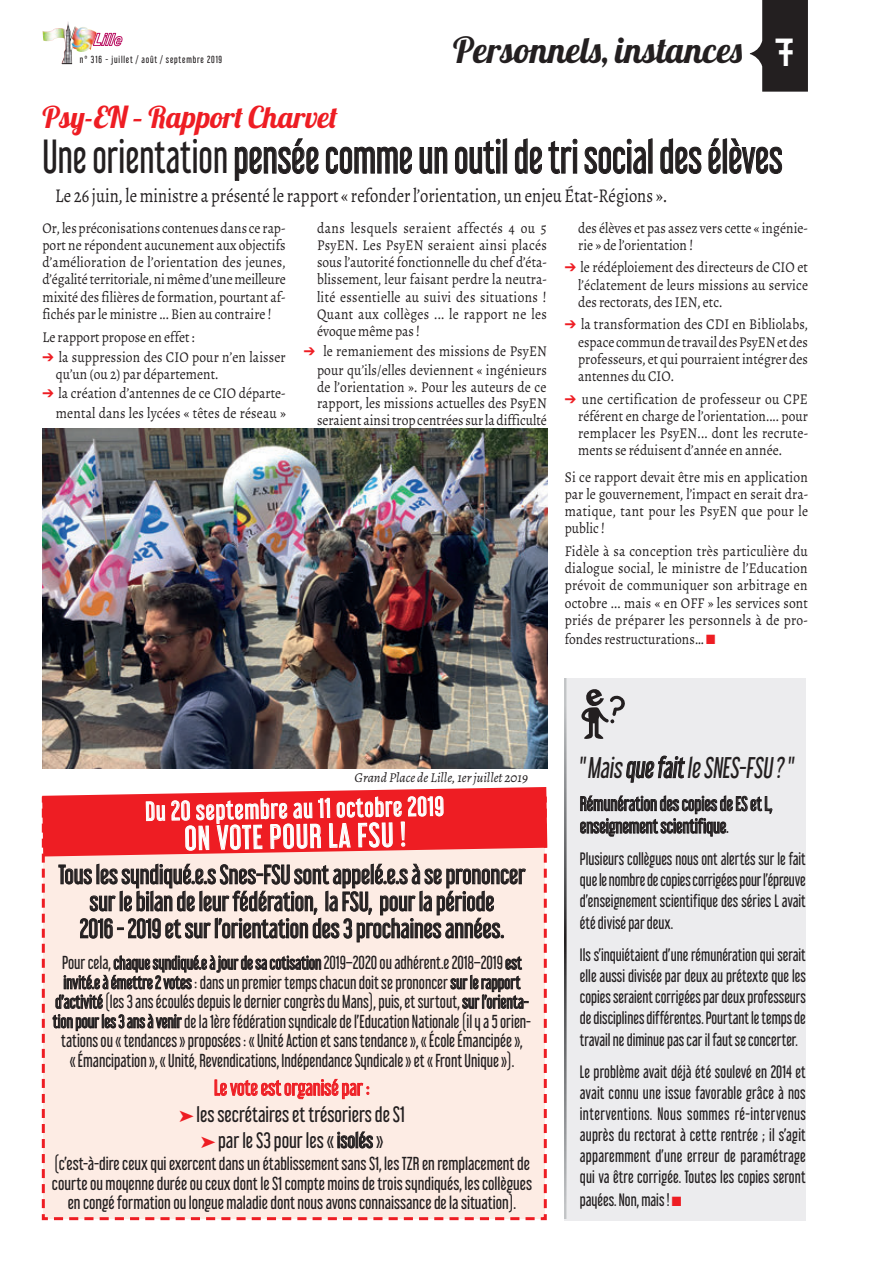
<style>
.page{position:relative;width:893px;height:1263px;background:#fff}
.page>*{position:absolute;margin:0;border:0;box-sizing:border-box;transform-origin:0 0}
.t1{font:42px "Libel Suit Rg";color:#231f20;scale:.89 1}
.t2{font:35.85px "Lobster 1.4";color:#231f20}
.t3{font:30px "Lobster 1.4";color:#ee1d23}
.t4{font:30px "Libel Suit Rg";color:#fff}
.t5{font:26.25px "Libel Suit Rg";color:#231f20;scale:.92 1}
.t6{font:24px/27px "Libel Suit Rg";color:#231f20;text-align:center}
.t7{font:24px "Libel Suit Rg";color:#fff}
.t8{font:19.5px "Alegreya";color:#231f20;scale:.85 1}
.t9{font:19.5px/26.2px "Libel Suit Rg";color:#231f20;text-align:center}
.t10{font:18px/22.5px "Libel Suit Rg";color:#231f20;scale:.95 1}
.t11{font:16.5px/19.5px "Libel Suit Rg";color:#231f20;text-align:center;scale:.96 1}
.t12{font:16.5px/19.5px "Libel Suit Rg";color:#231f20;text-align:center}
.t13{font:15.75px/21px "Libel Suit Rg";color:#231f20;text-align:justify;scale:.95 1}
.t14{font:15px/17.2px "Alegreya";color:#231f20;text-align:justify;scale:.9 1}
.t15{font:italic 13.5px "Alegreya";color:#231f20}
.t16{font:9px "Libel Suit Rg";letter-spacing:.09em;color:#231f20}
.s1{font-family:"Lastwaerkbold";font-size:39px;color:#fff}
.s2{color:#ee1d23}
</style>
<div class="page">
<div style="left:565px;top:678px;width:241px;height:542px;background:#ececee"></div>
<svg style="left:750px;top:0;width:58px;height:92px"></svg>
<svg style="left:235px;top:138px;width:84px;height:43px"></svg>
<svg style="left:326px;top:146px;width:86px;height:28px"></svg>
<svg style="left:419px;top:146px;width:28px;height:28px"></svg>
<svg style="left:455px;top:138px;width:52px;height:36px"></svg>
<svg style="left:515px;top:138px;width:27px;height:36px"></svg>
<svg style="left:548px;top:138px;width:30px;height:36px"></svg>
<svg style="left:584px;top:138px;width:69px;height:36px"></svg>
<svg style="left:660px;top:138px;width:42px;height:36px"></svg>
<svg style="left:708px;top:138px;width:74px;height:36px"></svg>
<img style="left:42px;top:22px;width:55px;height:42px">
<svg style="left:93px;top:33px;width:29px;height:13px"></svg>
<img style="left:565px;top:678px;width:2px;height:540px">
<svg style="left:626px;top:755px;width:59px;height:28px"></svg>
<svg style="left:580px;top:795px;width:192px;height:41px"></svg>
<svg style="left:581px;top:689px;width:44px;height:50px"></svg>
<img style="left:43px;top:429px;width:505px;height:339px">
<svg style="left:41px;top:796px;width:507px;height:425px"></svg>
<svg style="left:42px;top:759px;width:505px;height:452px;background:#ebc3be"></svg>
<p class="t16" style="left:80px;top:53px;width:144px">n° 316 - juillet / août / septembre 2019</p>
<h2 class="t2" style="left:453px;top:27px;width:343px">Personnels, instances <span class="s1">7</span></h2>
<h3 class="t3" style="left:43px;top:98px;width:296px">Psy-EN – Rapport Charvet</h3>
<h1 class="t1" style="left:43px;top:122px;width:833px">Une orientation pensée comme un outil de tri social des élèves</h1>
<h3 class="t8" style="left:55px;top:184px;width:721px">Le 26 juin, le ministre a présenté le rapport « refonder l’orientation, un enjeu État-Régions ».</h3>
<p class="t14" style="left:43px;top:219px;width:272px">Or, les préconisations contenues dans ce rap&shy;port ne répondent aucunement aux objectifs d’amélioration de l’orientation des jeunes, d’égalité territoriale, ni même d’une meilleure mixité des filières de formation, pourtant af&shy;fichés par le ministre ... Bien au contraire !</p>
<p class="t14" style="left:43px;top:329px;width:171px">Le rapport propose en effet :</p>
<p class="t14" style="left:56px;top:348px;width:257px;text-indent:-13px"><span class="s2">➔</span> la suppression des CIO pour n’en laisser qu’un (ou 2) par département.</p>
<p class="t14" style="left:43px;top:384px;width:272px;line-height:19.5px;text-align:right"><span class="s2">➔</span> la création d’antennes de ce CIO départe&shy;mental dans les lycées « têtes de réseau »</p>
<p class="t14" style="left:317px;top:219px;width:257px">dans lesquels seraient affectés 4 ou 5<br>PsyEN. Les PsyEN seraient ainsi placés sous l’autorité fonctionnelle du chef d’éta&shy;blissement, leur faisant perdre la neutra&shy;lité essentielle au suivi des situations !<br>Quant aux collèges ... le rapport ne les évoque même pas !</p>
<p class="t14" style="left:304px;top:341px;width:272px;line-height:19.5px;text-align:right"><span class="s2">➔</span> le remaniement des missions de PsyEN pour qu’ils/elles deviennent « ingénieurs</p>
<p class="t14" style="left:317px;top:378px;width:257px;line-height:16.5px">de l’orientation ». Pour les auteurs de ce rapport, les missions actuelles des PsyEN seraient ainsi trop centrées sur la difficulté</p>
<p class="t14" style="left:578px;top:219px;width:257px">des élèves et pas assez vers cette « ingénie&shy;rie » de l’orientation !</p>
<p class="t14" style="left:578px;top:259px;width:257px;text-indent:-13px"><span class="s2">➔</span> le rédéploiement des directeurs de CIO et l’éclatement de leurs missions au service des rectorats, des IEN, etc.</p>
<p class="t14" style="left:578px;top:316px;width:257px;text-indent:-13px"><span class="s2">➔</span> la transformation des CDI en Bibliolabs, espace commun de travail des PsyEN et des professeurs, et qui pourraient intégrer des antennes du CIO.</p>
<p class="t14" style="left:578px;top:390px;width:257px;text-indent:-13px"><span class="s2">➔</span> une certification de professeur ou CPE référent en charge de l’orientation.... pour remplacer les PsyEN... dont les recrute&shy;ments se réduisent d’année en année.</p>
<p class="t14" style="left:565px;top:468px;width:272px">Si ce rapport devait être mis en application par le gouvernement, l’impact en serait dra&shy;matique, tant pour les PsyEN que pour le public !</p>
<p class="t14" style="left:565px;top:542px;width:272px">Fidèle à sa conception très particulière du dialogue social, le ministre de l’Education prévoit de communiquer son arbitrage en octobre ... mais « en OFF » les services sont priés de préparer les personnels à de pro-</p>
<p class="t14" style="left:565px;top:631px;width:169px">fondes restructurations… <span class="s2">■</span></p>
<p class="t15" style="left:354px;top:769px;width:175px">Grand Place de Lille, 1er juillet 2019</p>
<h3 class="t7" style="left:145px;top:792px;width:300px;rotate:-1deg">Du 20 septembre au 11 octobre 2019</h3>
<h3 class="t4" style="left:184px;top:814px;width:223px;rotate:-1deg">ON VOTE POUR LA FSU !</h3>
<h3 class="t6" style="left:58px;top:858px;width:469px">Tous les syndiqué.e.s Snes-FSU sont appelé.e.s à se prononcer sur le bilan de leur fédération, la FSU, pour la période<br>2016 - 2019 et surl’orientation des 3 prochaines années.</h3>
<p class="t11" style="left:53px;top:951px;width:500px">Pour cela, chaque syndiqué.e à jour de sa cotisation 2019–2020 ou adhérent.e 2018–2019 est invité.e à émettre 2 votes : dans un premier temps chacun doit se prononcer sur le rapport d’activité (les 3 ans écoulés depuis le dernier congrès du Mans), puis, et surtout, sur l’orienta&shy;tion pour les 3 ans à venir de la 1ère fédération syndicale de l’Education Nationale (il y a 5 orien&shy;tations ou « tendances » proposées : « Unité Action et sans tendance», «École Émancipée »,<br>« Émancipation », « Unité, Revendications, Indépendance Syndicale» et «Front Unique »).</p>
<h3 class="t9" style="left:179px;top:1072px;width:227px"><span class="s2">Le vote est organisé par :<br>➤</span>les secrétaires et trésoriers de S1 <span class="s2">➤</span>par le S3 pour les «isolés »</h3>
<p class="t12" style="left:52px;top:1152px;width:482px">(c’est-à-dire ceux qui exercent dans un établissement sans S1, les TZR en remplacement de courte ou moyenne durée ou ceux dont le S1 compte moins de trois syndiqués, les collègues en congé formation ou longue maladie dont nous avons connaissance de la situation).</p>
<h3 class="t5" style="left:578px;top:746px;width:240px">"Maisque faitle SNES-FSU ?"</h3>
<p class="t10" style="left:580px;top:790px;width:204px">Rémunération des copies de ES et L, enseignement scientifique.</p>
<p class="t13" style="left:580px;top:846px;width:239px">Plusieurs collègues nous ont alertés sur le fait que le nombre de copies corrigées pour l’épreuve d’enseignement scientifique des séries L avait</p>
<p class="t13" style="left:580px;top:905px;width:239px;line-height:31.7px">été divisé par deux.<br>Ils s’inquiétaient d’une rémunération qui serait</p>
<p class="t13" style="left:580px;top:963px;width:239px">elle aussi divisée par deux au prétexte que les copies seraient corrigées par deux professeurs de disciplines différentes. Pourtant le temps de</p>
<p class="t13" style="left:580px;top:1023px;width:239px;line-height:31.7px">travail ne diminue pas car il faut se concerter.<br>Le problème avait déjà été soulevé en 2014 et</p>
<p class="t13" style="left:580px;top:1081px;width:239px">avait connu une issue favorable grâce à nos interventions. Nous sommes ré-intervenus auprès du rectorat à cette rentrée ; il s’agit apparemment d’une erreur de paramétrage qui va être corrigée. Toutes les copies seront</p>
<p class="t13" style="left:580px;top:1187px;width:108px">payées. Non, mais ! <span class="s2">■</span></p>
</div>
